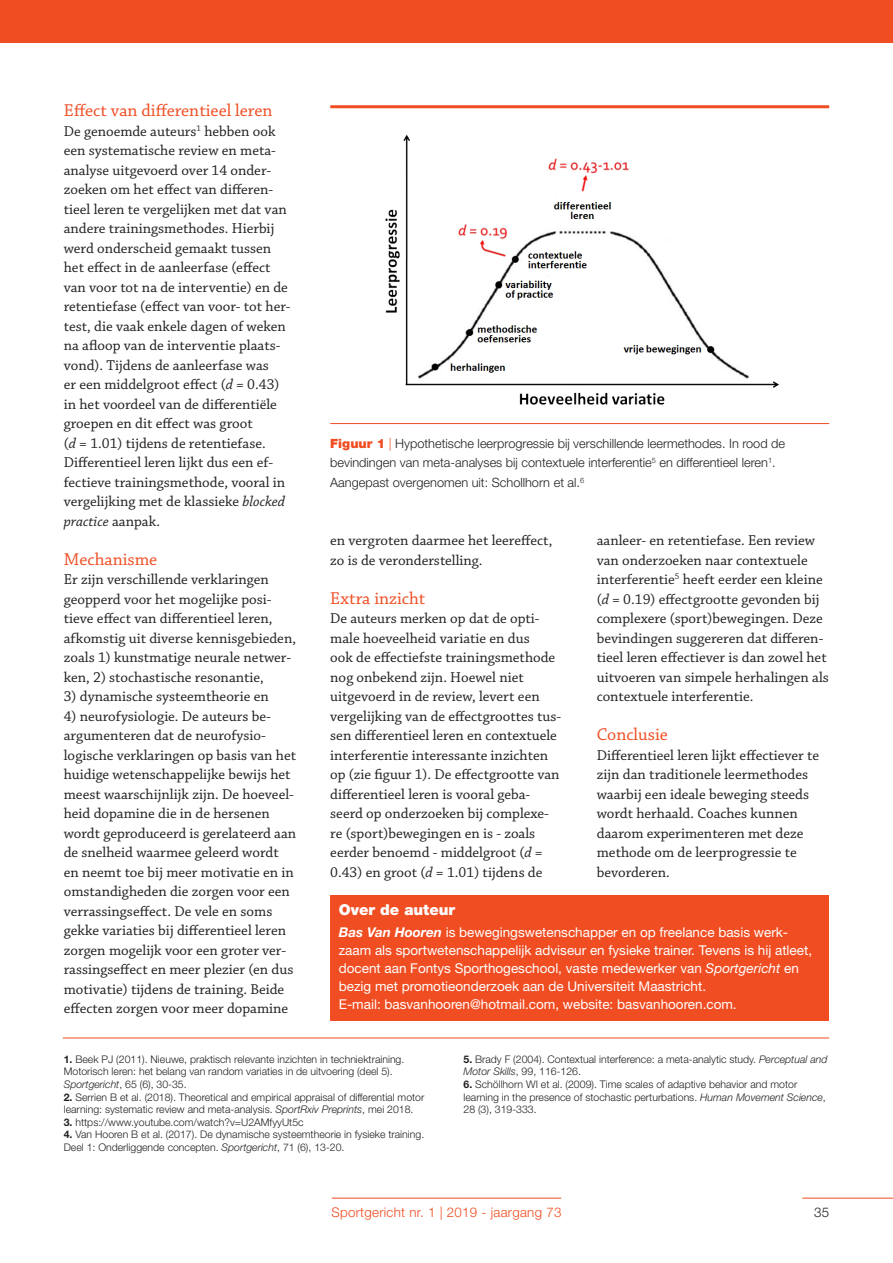
<style>
.page{position:relative;width:893px;height:1263px;background:#fff}
.page>*{position:absolute;margin:0;border:0;box-sizing:border-box;transform-origin:0 0}
._04_-_Subkopje{font:18px "Chaparral Pro";color:#f04d22}
.t1{font:15px/19.5px "Chaparral Pro";color:#231f20}
.t2{font:900 15px "Helvetica Neue LT Std";color:#fff}
.t3{font:13.5px/18px "Helvetica Neue LT Std";color:#fff}
.t4{font:300 13.35px "Helvetica Neue LT Std";letter-spacing:.02em;color:#f04d22}
.t5{font:300 13.35px "Helvetica Neue LT Std";color:#231f20}
._00_-_Fotobijschrift{font:300 12.75px/19.5px "Helvetica Neue LT Std";color:#231f20}
.t6{font:300 10.5px/12.6px "Helvetica Neue LT Std";color:#231f20}
.s1{font-style:italic}
.s2{font-weight:900;color:#f04d22}
.s3{color:#f04d22}
.s4{font-weight:700;font-style:italic}
.s5{font-weight:700}
</style>
<div class="page">
<div style="left:0;top:0;width:893px;height:43px;background:#f04d22"></div>
<hr style="left:332px;top:1198px;width:229px;height:1px;background:#f04d22">
<hr style="left:802px;top:1198px;width:91px;height:1px;background:#f04d22">
<div style="left:330px;top:895px;width:499px;height:125px;background:#f04d22"></div>
<hr style="left:63px;top:1037px;width:766px;height:1px;background:#f04d22">
<hr style="left:330px;top:105px;width:499px;height:3px;background:#f04d22">
<hr style="left:330px;top:423px;width:499px;height:1px;background:#f04d22">
<img style="left:385px;top:134px;width:394px;height:271px">
<p class="_04_-_Subkopje" style="left:64px;top:101px;width:210px">Effect van differentieel leren</p>
<p class="t1" style="left:64px;top:122px;width:228px">De genoemde auteurs<sup>1</sup> hebben ook een systematische review en meta&shy;analyse uitgevoerd over 14 onder&shy;zoeken om het effect van differen&shy;tieel leren te vergelijken met dat van andere trainingsmethodes. Hierbij werd onderscheid gemaakt tussen het effect in de aanleerfase (effect van voor tot na de interventie) en de retentiefase (effect van voor- tot her&shy;test, die vaak enkele dagen of weken na afloop van de interventie plaats&shy;vond). Tijdens de aanleerfase was<br>er een middelgroot effect (<span class="s1">d</span> = 0.43) in het voordeel van de differentiële groepen en dit effect was groot<br>(<span class="s1">d</span> = 1.01) tijdens de retentiefase.<br>Differentieel leren lijkt dus een ef&shy;fectieve trainingsmethode, vooral in vergelijking met de klassieke <span class="s1">blocked practice</span> aanpak.</p>
<p class="_04_-_Subkopje" style="left:64px;top:549px;width:95px">Mechanisme</p>
<p class="t1" style="left:64px;top:570px;width:234px">Er zijn verschillende verklaringen geopperd voor het mogelijke posi&shy;tieve effect van differentieel leren, afkomstig uit diverse kennisgebieden, zoals 1) kunstmatige neurale netwer&shy;ken, 2) stochastische resonantie,</p>
<p class="t1" style="left:64px;top:687px;width:206px">3) dynamische systeemtheorie en</p>
<p class="t1" style="left:64px;top:707px;width:234px">4) neurofysiologie. De auteurs be&shy;argumenteren dat de neurofysio&shy;logische verklaringen op basis van het huidige wetenschappelijke bewijs het meest waarschijnlijk zijn. De hoeveel&shy;heid dopamine die in de hersenen wordt geproduceerd is gerelateerd aan de snelheid waarmee geleerd wordt en neemt toe bij meer motivatie en in omstandigheden die zorgen voor een verrassingseffect. De vele en soms gekke variaties bij differentieel leren zorgen mogelijk voor een groter ver&shy;rassingseffect en meer plezier (en dus motivatie) tijdens de training. Beide effecten zorgen voor meer dopamine</p>
<p class="_00_-_Fotobijschrift" style="left:330px;top:433px;width:456px"><span class="s2">Figuur 1</span> <span class="s3">|</span> Hypothetische leerprogressie bij verschillende leermethodes. In rood de bevindingen van meta-analyses bij contextuele interferentie<sup>5</sup> en differentieel leren<sup>1</sup>.<br>Aangepast overgenomen uit: Schollhorn et al.<sup>6</sup></p>
<p class="t1" style="left:330px;top:531px;width:224px">en vergroten daarmee het leereffect, zo is de veronderstelling.</p>
<p class="_04_-_Subkopje" style="left:330px;top:588px;width:97px">Extra inzicht</p>
<p class="t1" style="left:330px;top:609px;width:233px">De auteurs merken op dat de opti&shy;male hoeveelheid variatie en dus<br>ook de effectiefste trainingsmethode nog onbekend zijn. Hoewel niet uitgevoerd in de review, levert een vergelijking van de effectgroottes tus&shy;sen differentieel leren en contextuele interferentie interessante inzichten op (zie figuur 1). De effectgrootte van differentieel leren is vooral geba&shy;seerd op onderzoeken bij complexe&shy;re (sport)bewegingen en is - zoals eerder benoemd - middelgroot (<span class="s1">d</span> = 0.43) en groot (<span class="s1">d</span> = 1.01) tijdens de</p>
<p class="t1" style="left:597px;top:531px;width:234px">aanleer- en retentiefase. Een review van onderzoeken naar contextuele interferentie<sup>5</sup> heeft eerder een kleine (<span class="s1">d</span> = 0.19) effectgrootte gevonden bij complexere (sport)bewegingen. Deze bevindingen suggereren dat differen&shy;tieel leren effectiever is dan zowel het uitvoeren van simpele herhalingen als contextuele interferentie.</p>
<p class="_04_-_Subkopje" style="left:597px;top:725px;width:73px">Conclusie</p>
<p class="t1" style="left:597px;top:746px;width:224px">Differentieel leren lijkt effectiever te zijn dan traditionele leermethodes waarbij een ideale beweging steeds wordt herhaald. Coaches kunnen daarom experimenteren met deze methode om de leerprogressie te bevorderen.</p>
<p class="t2" style="left:339px;top:900px;width:118px">Over de auteur</p>
<p class="t3" style="left:339px;top:923px;width:475px"><span class="s4">Bas Van Hooren</span> is bewegingswetenschapper en op freelance basis werk&shy;zaam als sportwetenschappelijk adviseur en fysieke trainer. Tevens is hij atleet, docent aan Fontys Sporthogeschool, vaste medewerker van <span class="s1">Sportgericht</span> en bezig met promotieonderzoek aan de Universiteit Maastricht.</p>
<p class="t3" style="left:339px;top:995px;width:399px">E-mail: basvanhooren@hotmail.com, website: basvanhooren.com.</p>
<p class="t6" style="left:64px;top:1052px;width:342px"><span class="s5">1.</span> Beek PJ (2011). Nieuwe, praktisch relevante inzichten in techniektraining.<br>Motorisch leren: het belang van random variaties in de uitvoering (deel 5).<br><span class="s1">Sportgericht</span>, 65 (6), 30-35.</p>
<p class="t6" style="left:64px;top:1090px;width:362px"><span class="s5">2.</span> Serrien B et al. (2018). Theoretical and empirical appraisal of differential motor learning: systematic review and meta-analysis. <span class="s1">SportRxiv Preprints</span>, mei 2018.</p>
<p class="t6" style="left:64px;top:1115px;width:241px"><span class="s5">3.</span> https://www.youtube.com/watch?v=U2AMfyyUt5c</p>
<p class="t6" style="left:64px;top:1128px;width:362px"><span class="s5">4.</span> Van Hooren B et al. (2017). De dynamische systeemtheorie in fysieke training.<br>Deel 1: Onderliggende concepten. <span class="s1">Sportgericht</span>, 71 (6), 13-20.</p>
<p class="t6" style="left:463px;top:1052px;width:365px"><span class="s5">5.</span> Brady F (2004). Contextual interference: a meta-analytic study. <span class="s1">Perceptual and<br>Motor Skills</span>, 99, 116-126.</p>
<p class="t6" style="left:463px;top:1078px;width:364px"><span class="s5">6.</span> Schöllhorn WI et al. (2009). Time scales of adaptive behavior and motor learning in the presence of stochastic perturbations. <span class="s1">Human Movement Science</span>,<br>28 (3), 319-333.</p>
<p class="t4" style="left:331px;top:1204px;width:232px">Sportgericht nr. 1 | 2019 - jaargang 73</p>
<p class="t5" style="left:814px;top:1204px;width:17px">35</p>
</div>
